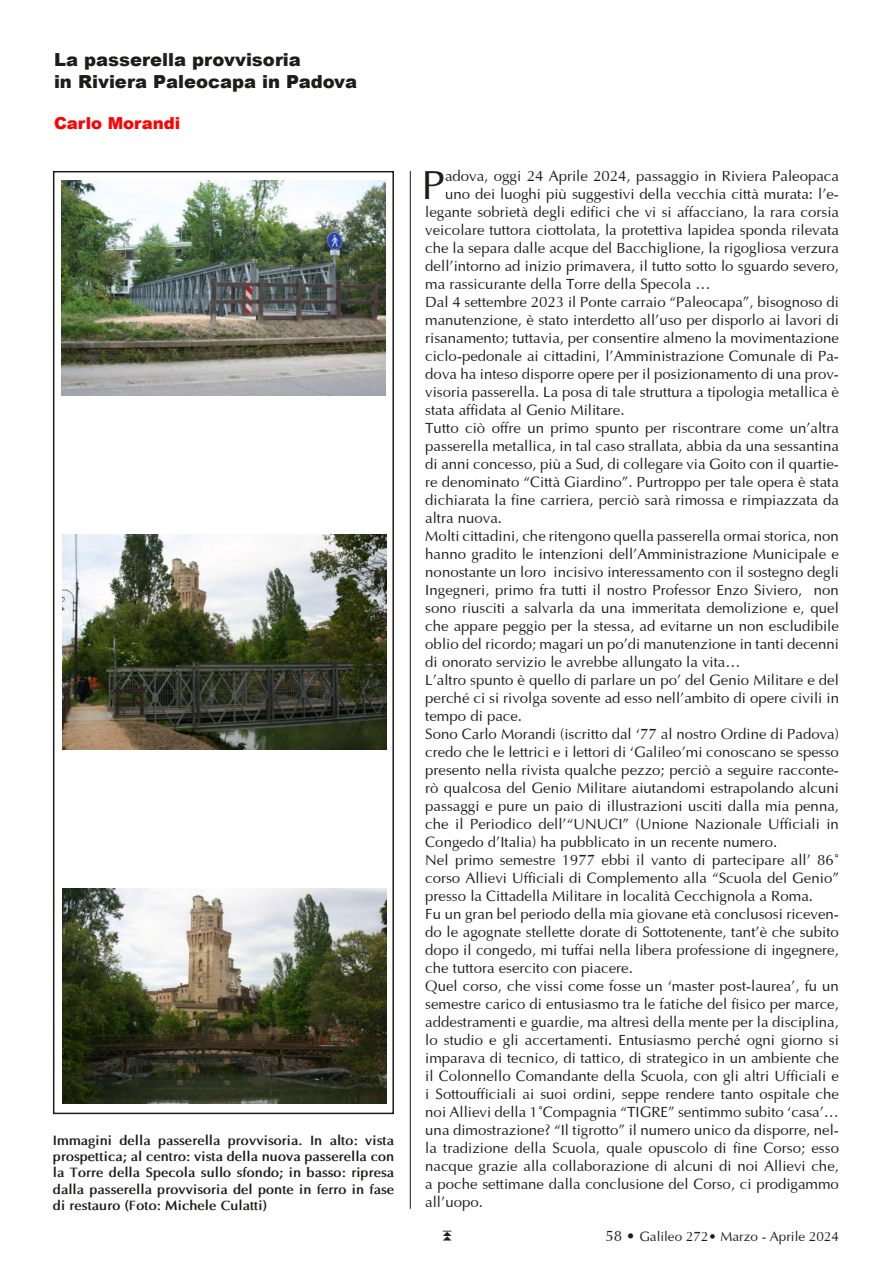
<style>
.page{position:relative;width:893px;height:1263px;background:#fff}
.page>*{position:absolute;margin:0;border:0;box-sizing:border-box;transform-origin:0 0}
.t1{font:41.4px "Optima";color:#1d1d1b}
.t2{font:900 18px/21.6px "Arial";color:#1d1d1b}
.t3{font:900 16.5px "Arial";color:#f00}
.t4{font:15px "Optima";color:#1d1d1b}
.t5{font:700 13.5px/16.2px "Optima";color:#1d1d1b;text-align:justify}
.t6{font:13.5px "Optima";color:#1d1d1b}
.s1{font-family:"Times New Roman"}
.s2{font-size:15px}
</style>
<div class="page">
<img style="left:62px;top:180px;width:323px;height:215px">
<img style="left:63px;top:534px;width:323px;height:216px">
<img style="left:63px;top:888px;width:323px;height:216px">
<div style="left:53px;top:171px;width:341px;height:943px;border:2px solid #1d1d1b"></div>
<hr style="left:410px;top:171px;width:1px;height:1038px;background:#1d1d1b">
<p class="t2" style="left:54px;top:51px;width:305px">La passerella provvisoria<br>in Riviera Paleocapa in Padova</p>
<p class="t3" style="left:54px;top:117px;width:128px">Carlo Morandi</p>
<p class="t5" style="left:53px;top:1133px;width:343px">Immagini della passerella provvisoria. In alto: vista prospettica; al centro: vista della nuova passerella con la Torre della Specola sullo sfondo; in basso: ripresa dalla passerella provvisoria del ponte in ferro in fase di restauro (Foto: Michele Culatti)</p>
<h1 class="t1" style="left:422px;top:163px;width:25px">P</h1>
<p class="t4" style="left:445px;top:168px;width:395px">adova, oggi 24 Aprile 2024, passaggio in Riviera Paleopaca</p>
<p class="t4" style="left:445px;top:186px;width:395px">uno dei luoghi più suggestivi della vecchia città murata: l’e-</p>
<p class="t4" style="left:425px;top:204px;width:415px">legante sobrietà degli edifici che vi si affacciano, la rara corsia</p>
<p class="t4" style="left:425px;top:222px;width:415px">veicolare tuttora ciottolata, la protettiva lapidea sponda rilevata</p>
<p class="t4" style="left:425px;top:240px;width:415px">che la separa dalle acque del Bacchiglione, la rigogliosa verzura</p>
<p class="t4" style="left:425px;top:258px;width:415px">dell’intorno ad inizio primavera, il tutto sotto lo sguardo severo,</p>
<p class="t4" style="left:425px;top:276px;width:287px">ma rassicurante della Torre della Specola …</p>
<p class="t4" style="left:425px;top:294px;width:415px">Dal 4 settembre 2023 il Ponte carraio “Paleocapa”, bisognoso di</p>
<p class="t4" style="left:425px;top:312px;width:415px">manutenzione, è stato interdetto all’uso per disporlo ai lavori di</p>
<p class="t4" style="left:425px;top:330px;width:415px">risanamento; tuttavia, per consentire almeno la movimentazione</p>
<p class="t4" style="left:425px;top:348px;width:415px">ciclo-pedonale ai cittadini, l’Amministrazione Comunale di Pa-</p>
<p class="t4" style="left:425px;top:366px;width:415px">dova ha inteso disporre opere per il posizionamento di una prov-</p>
<p class="t4" style="left:425px;top:384px;width:415px">visoria passerella. La posa di tale struttura a tipologia metallica è</p>
<p class="t4" style="left:425px;top:402px;width:201px">stata affidata al Genio Militare.</p>
<p class="t4" style="left:425px;top:420px;width:415px">Tutto ciò offre un primo spunto per riscontrare come un’altra</p>
<p class="t4" style="left:425px;top:438px;width:415px">passerella metallica, in tal caso strallata, abbia da una sessantina</p>
<p class="t4" style="left:425px;top:456px;width:415px">di anni concesso, più a Sud, di collegare via Goito con il quartie-</p>
<p class="t4" style="left:425px;top:474px;width:415px">re denominato “Città Giardino”. Purtroppo per tale opera è stata</p>
<p class="t4" style="left:425px;top:492px;width:415px">dichiarata la fine carriera, perciò sarà rimossa e rimpiazzata da</p>
<p class="t4" style="left:425px;top:510px;width:78px">altra nuova.</p>
<p class="t4" style="left:425px;top:528px;width:415px">Molti cittadini, che ritengono quella passerella ormai storica, non</p>
<p class="t4" style="left:425px;top:546px;width:415px">hanno gradito le intenzioni dell’Amministrazione Municipale e</p>
<p class="t4" style="left:425px;top:564px;width:415px">nonostante un loro incisivo interessamento con il sostegno degli</p>
<p class="t4" style="left:425px;top:582px;width:415px">Ingegneri, primo fra tutti il nostro Professor Enzo Siviero, non</p>
<p class="t4" style="left:425px;top:600px;width:415px">sono riusciti a salvarla da una immeritata demolizione e, quel</p>
<p class="t4" style="left:425px;top:618px;width:415px">che appare peggio per la stessa, ad evitarne un non escludibile</p>
<p class="t4" style="left:425px;top:636px;width:415px">oblio del ricordo; magari un po’di manutenzione in tanti decenni</p>
<p class="t4" style="left:425px;top:654px;width:317px">di onorato servizio le avrebbe allungato la vita…</p>
<p class="t4" style="left:425px;top:672px;width:415px">L’altro spunto è quello di parlare un po’ del Genio Militare e del</p>
<p class="t4" style="left:425px;top:690px;width:415px">perché ci si rivolga sovente ad esso nell’ambito di opere civili in</p>
<p class="t4" style="left:425px;top:708px;width:98px">tempo di pace.</p>
<p class="t4" style="left:425px;top:726px;width:415px">Sono Carlo Morandi (iscritto dal ‘77 al nostro Ordine di Padova)</p>
<p class="t4" style="left:425px;top:744px;width:415px">credo che le lettrici e i lettori di ‘Galileo’mi conoscano se spesso</p>
<p class="t4" style="left:425px;top:762px;width:415px">presento nella rivista qualche pezzo; perciò a seguire racconte-</p>
<p class="t4" style="left:425px;top:780px;width:415px">rò qualcosa del Genio Militare aiutandomi estrapolando alcuni</p>
<p class="t4" style="left:425px;top:798px;width:415px">passaggi e pure un paio di illustrazioni usciti dalla mia penna,</p>
<p class="t4" style="left:425px;top:816px;width:415px">che il Periodico dell’“UNUCI” (Unione Nazionale Ufficiali in</p>
<p class="t4" style="left:425px;top:834px;width:353px">Congedo d’Italia) ha pubblicato in un recente numero.</p>
<p class="t4" style="left:425px;top:852px;width:415px">Nel primo semestre 1977 ebbi il vanto di partecipare all’ 86°</p>
<p class="t4" style="left:425px;top:870px;width:415px">corso Allievi Ufficiali di Complemento alla “Scuola del Genio”</p>
<p class="t4" style="left:425px;top:888px;width:389px">presso la Cittadella Militare in località Cecchignola a Roma.</p>
<p class="t4" style="left:425px;top:906px;width:415px">Fu un gran bel periodo della mia giovane età conclusosi riceven-</p>
<p class="t4" style="left:425px;top:924px;width:415px">do le agognate stellette dorate di Sottotenente, tant’è che subito</p>
<p class="t4" style="left:425px;top:942px;width:415px">dopo il congedo, mi tuffai nella libera professione di ingegnere,</p>
<p class="t4" style="left:425px;top:960px;width:209px">che tuttora esercito con piacere.</p>
<p class="t4" style="left:425px;top:978px;width:415px">Quel corso, che vissi come fosse un ‘master post-laurea’, fu un</p>
<p class="t4" style="left:425px;top:996px;width:415px">semestre carico di entusiasmo tra le fatiche del fisico per marce,</p>
<p class="t4" style="left:425px;top:1014px;width:415px">addestramenti e guardie, ma altres<span class="s1">ì</span> della mente per la disciplina,</p>
<p class="t4" style="left:425px;top:1032px;width:415px">lo studio e gli accertamenti. Entusiasmo perch<span class="s1">é</span> ogni giorno si</p>
<p class="t4" style="left:425px;top:1050px;width:415px">imparava di tecnico, di tattico, di strategico in un ambiente che</p>
<p class="t4" style="left:425px;top:1068px;width:415px">il Colonnello Comandante della Scuola, con gli altri Ufficiali e</p>
<p class="t4" style="left:425px;top:1086px;width:415px">i Sottoufficiali ai suoi ordini, seppe rendere tanto ospitale che</p>
<p class="t4" style="left:425px;top:1104px;width:415px">noi Allievi della 1°Compagnia “TIGRE” sentimmo subito ‘casa’…</p>
<p class="t4" style="left:425px;top:1122px;width:415px">una dimostrazione? “Il tigrotto” il numero unico da disporre, nel-</p>
<p class="t4" style="left:425px;top:1140px;width:415px">la tradizione della Scuola, quale opuscolo di fine Corso; esso</p>
<p class="t4" style="left:425px;top:1158px;width:415px">nacque grazie alla collaborazione di alcuni di noi Allievi che,</p>
<p class="t4" style="left:425px;top:1176px;width:415px">a poche settimane dalla conclusione del Corso, ci prodigammo</p>
<p class="t4" style="left:425px;top:1194px;width:59px">all’uopo.</p>
<p class="t6" style="left:605px;top:1229px;width:235px"><span class="s2">58 •</span> Galileo 272• Marzo - Aprile 2024</p>
</div>
